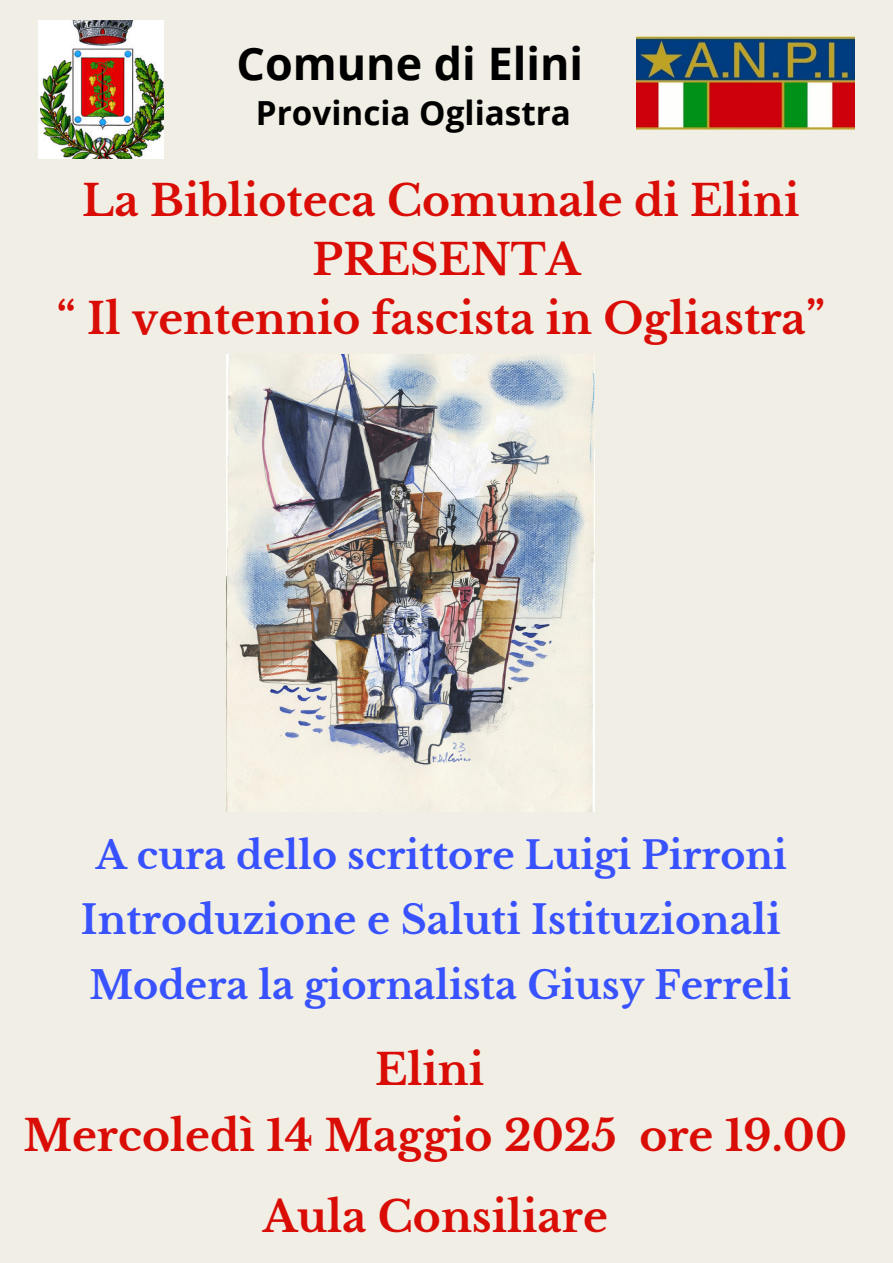
<style>
.page{position:relative;width:893px;height:1263px;background:#fff}
.page>*{position:absolute;margin:0;border:0;box-sizing:border-box;transform-origin:0 0}
.t1{font:700 44.85px "Open Sans";color:#000}
.t2{font:700 42.53px/59px "Libre Baskerville";color:#d90d06;text-align:center}
.t3{font:700 39.38px "Libre Baskerville";color:#3852ff}
.t4{font:700 38.25px "Libre Baskerville";color:#3852ff}
.t5{font:700 38.1px "Libre Baskerville";color:#3852ff}
.t6{font:700 33.22px "Open Sans";color:#000}
</style>
<div class="page">
<div style="left:0;top:0;width:892px;height:1262px;background:#f1eee5"></div>
<img style="left:39px;top:20px;width:125px;height:138px">
<img style="left:636px;top:36px;width:218px;height:94px">
<img style="left:227px;top:354px;width:367px;height:458px">
<p class="t1" style="left:236px;top:32px;width:348px">Comune di Elini</p>
<h1 class="t6" style="left:256px;top:89px;width:317px">Provincia Ogliastra</h1>
<p class="t2" style="left:57px;top:171px;width:770px">La Biblioteca Comunale di Elini<br>PRESENTA<br>“ Il ventennio fascista in Ogliastra”</p>
<h2 class="t5" style="left:96px;top:832px;width:692px">A cura dello scrittore Luigi Pirroni</h2>
<h1 class="t3" style="left:81px;top:896px;width:701px">Introduzione e Saluti Istituzionali</h1>
<h2 class="t4" style="left:89px;top:962px;width:703px">Modera la giornalista Giusy Ferreli</h2>
<h1 class="t2" style="left:23px;top:1038px;width:825px;line-height:65.2px">Elini<br>Mercoledì 14 Maggio 2025 ore 19.00</h1>
<h1 class="t2" style="left:263px;top:1188px;width:347px">Aula Consiliare</h1>
</div>
